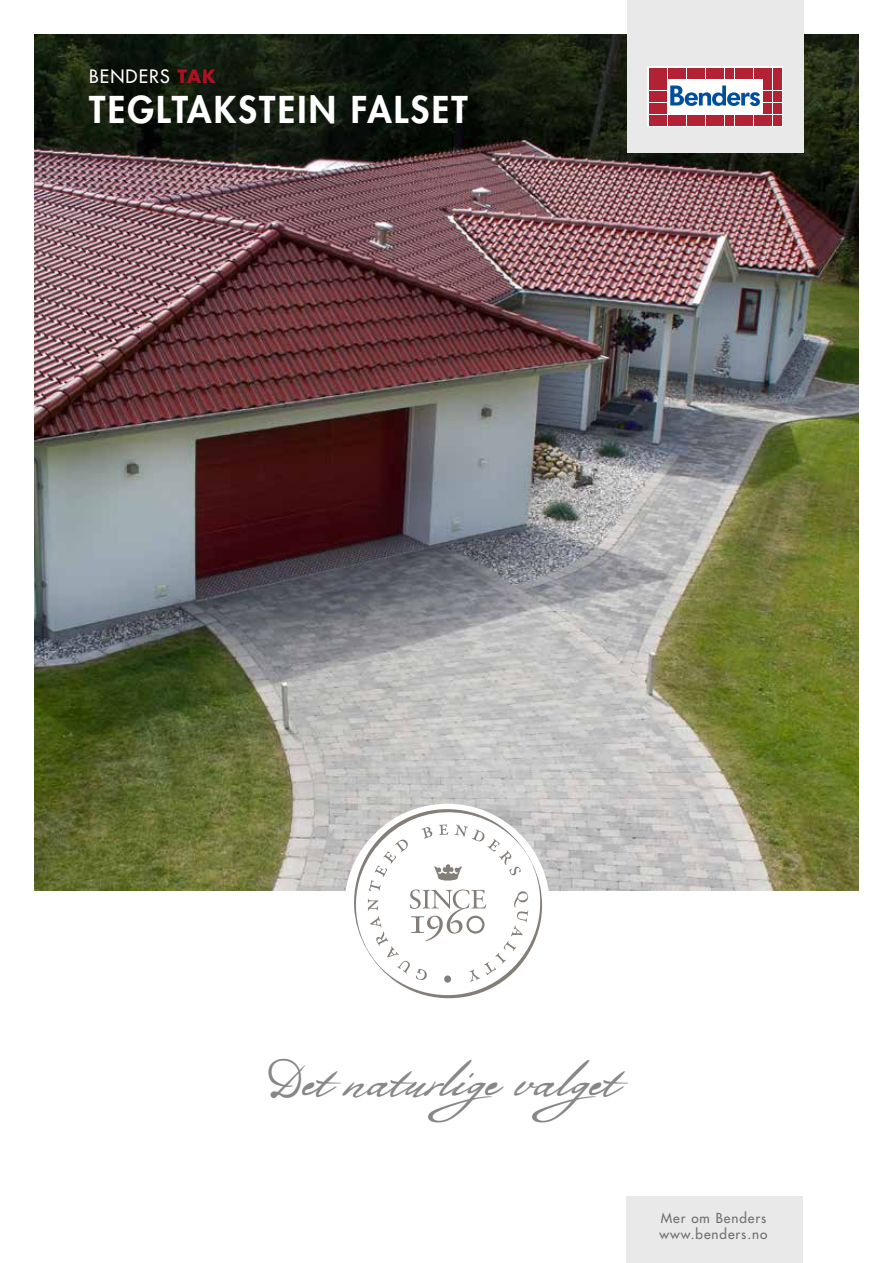
<style>
.page{position:relative;width:893px;height:1263px;background:#fff}
.page>*{position:absolute;margin:0;border:0;box-sizing:border-box;transform-origin:0 0}
.t1{font:48px "Bolivar";color:#878787}
.t2{font:800 36px "Futura Std";letter-spacing:.06em;color:#fff}
.t3{font:500 18px "Futura Std";letter-spacing:.06em;color:#fff}
.t4{font:500 13.5px/16.2px "Futura Std";letter-spacing:.07em;color:#706f6f}
.s1{font-weight:700;color:#ae1122}
</style>
<div class="page">
<img style="left:34px;top:34px;width:825px;height:857px">
<div style="left:626px;top:1196px;width:177px;height:67px;background:#e9e9e9"></div>
<div style="left:627px;top:0;width:176px;height:152px;background:#e9e9e9"></div>
<div style="left:648px;top:67px;width:134px;height:59px;background:#fff"></div>
<div style="left:648px;top:67px;width:135px;height:59px;border:1px solid #fff"></div>
<div style="left:649px;top:68px;width:8px;height:10px;background:#b22234"></div>
<div style="left:658px;top:68px;width:9px;height:10px;background:#b22234"></div>
<div style="left:649px;top:79px;width:8px;height:11px;background:#b22234"></div>
<div style="left:658px;top:79px;width:9px;height:11px;background:#b22234"></div>
<div style="left:649px;top:91px;width:8px;height:11px;background:#b22234"></div>
<div style="left:658px;top:91px;width:9px;height:11px;background:#b22234"></div>
<div style="left:649px;top:103px;width:8px;height:11px;background:#b22234"></div>
<div style="left:658px;top:103px;width:9px;height:11px;background:#b22234"></div>
<div style="left:649px;top:115px;width:8px;height:10px;background:#b22234"></div>
<div style="left:658px;top:115px;width:9px;height:10px;background:#b22234"></div>
<div style="left:668px;top:68px;width:8px;height:10px;background:#b22234"></div>
<div style="left:677px;top:68px;width:9px;height:10px;background:#b22234"></div>
<div style="left:687px;top:68px;width:8px;height:10px;background:#b22234"></div>
<div style="left:697px;top:68px;width:8px;height:10px;background:#b22234"></div>
<div style="left:706px;top:68px;width:9px;height:10px;background:#b22234"></div>
<div style="left:716px;top:68px;width:8px;height:10px;background:#b22234"></div>
<div style="left:725px;top:68px;width:9px;height:10px;background:#b22234"></div>
<div style="left:735px;top:68px;width:8px;height:10px;background:#b22234"></div>
<div style="left:744px;top:68px;width:9px;height:10px;background:#b22234"></div>
<div style="left:754px;top:68px;width:8px;height:10px;background:#b22234"></div>
<div style="left:668px;top:115px;width:8px;height:10px;background:#b22234"></div>
<div style="left:677px;top:115px;width:9px;height:10px;background:#b22234"></div>
<div style="left:687px;top:115px;width:8px;height:10px;background:#b22234"></div>
<div style="left:697px;top:115px;width:8px;height:10px;background:#b22234"></div>
<div style="left:706px;top:115px;width:9px;height:10px;background:#b22234"></div>
<div style="left:716px;top:115px;width:8px;height:10px;background:#b22234"></div>
<div style="left:725px;top:115px;width:9px;height:10px;background:#b22234"></div>
<div style="left:735px;top:115px;width:8px;height:10px;background:#b22234"></div>
<div style="left:744px;top:115px;width:9px;height:10px;background:#b22234"></div>
<div style="left:754px;top:115px;width:8px;height:10px;background:#b22234"></div>
<div style="left:763px;top:68px;width:9px;height:10px;background:#b22234"></div>
<div style="left:773px;top:68px;width:8px;height:10px;background:#b22234"></div>
<div style="left:763px;top:79px;width:9px;height:11px;background:#b22234"></div>
<div style="left:773px;top:79px;width:8px;height:11px;background:#b22234"></div>
<div style="left:763px;top:91px;width:9px;height:11px;background:#b22234"></div>
<div style="left:773px;top:91px;width:8px;height:11px;background:#b22234"></div>
<div style="left:763px;top:103px;width:9px;height:11px;background:#b22234"></div>
<div style="left:773px;top:103px;width:8px;height:11px;background:#b22234"></div>
<div style="left:763px;top:115px;width:9px;height:10px;background:#b22234"></div>
<div style="left:773px;top:115px;width:8px;height:10px;background:#b22234"></div>
<svg style="left:670px;top:85px;width:90px;height:21px"></svg>
<div style="left:344px;top:804px;width:206px;height:205px;background:#fff;border-radius:50%"></div>
<svg style="left:350px;top:805px;width:193px;height:194px"></svg>
<h3 class="t3" style="left:89px;top:65px;width:128px">BENDERS <span class="s1">TAK</span></h3>
<h2 class="t2" style="left:89px;top:87px;width:380px">TEGLTAKSTEIN FALSET</h2>
<h1 class="t1" style="left:275px;top:1051px;width:366px">Det naturlige valget</h1>
<p class="t4" style="left:660px;top:1210px;width:109px">Mer om Benders www.benders.no</p>
</div>
